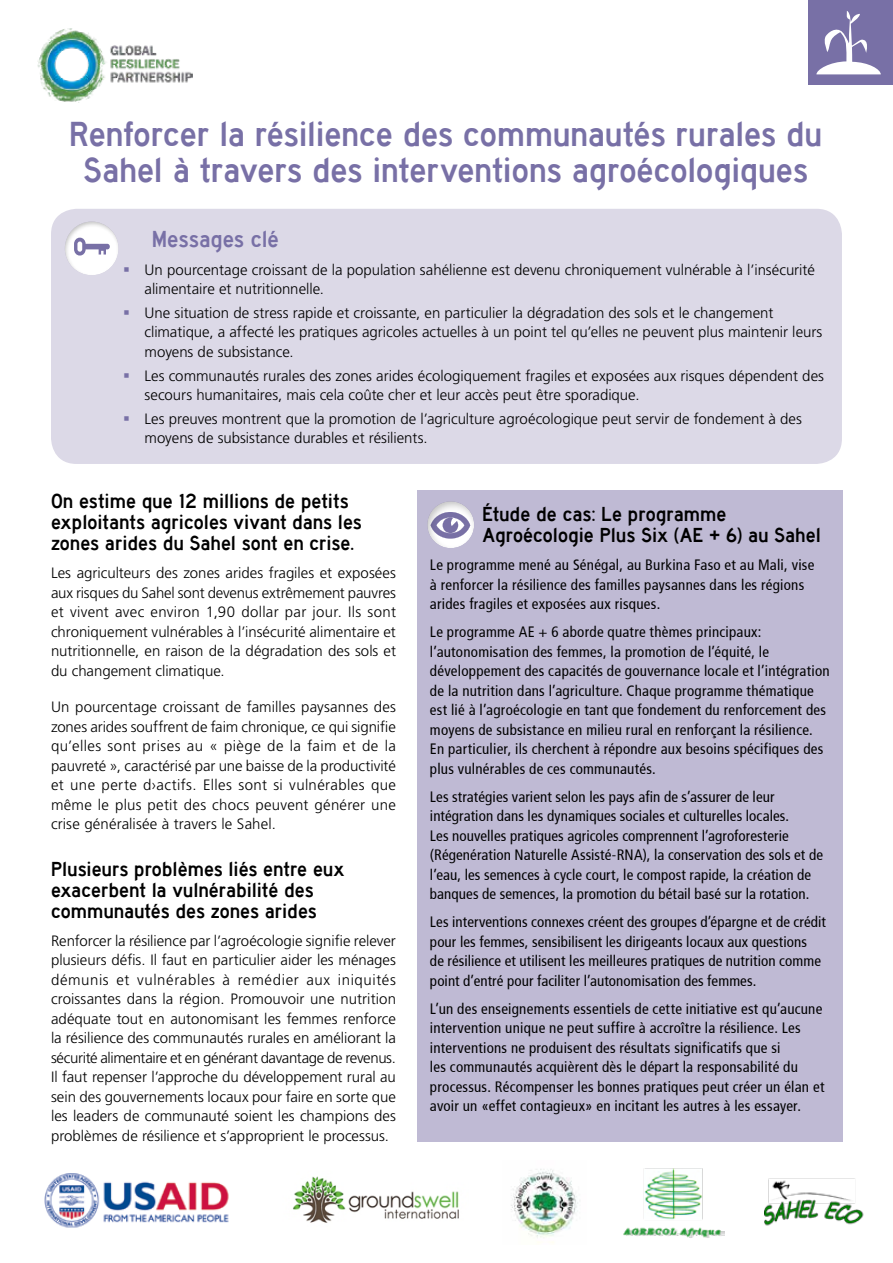
<style>
.page{position:relative;width:893px;height:1263px;background:#fff}
.page>*{position:absolute;margin:0;border:0;box-sizing:border-box;transform-origin:0 0}
.t1{font:36px/36px "Highway Gothic";color:#7870a6;text-align:center}
.t2{font:24px "Highway Gothic";color:#7870a6}
.t3{font:21px/21px "Highway Gothic";color:#000}
.t4{font:300 15px/19.5px "Frutiger";color:#000}
.t5{font:condensed 15px/19.5px "Frutiger";letter-spacing:.015em;color:#000}
</style>
<div class="page">
<div style="left:808px;top:0;width:85px;height:85px;background:#7870a6"></div>
<img style="left:37px;top:29px;width:155px;height:74px">
<img style="left:293px;top:1176px;width:166px;height:47px">
<img style="left:44px;top:1173px;width:185px;height:55px">
<img style="left:511px;top:1169px;width:67px;height:74px">
<img style="left:623px;top:1168px;width:101px;height:70px">
<img style="left:764px;top:1178px;width:100px;height:48px">
<div style="left:51px;top:209px;width:791px;height:255px;background:#dcd9e7;border-radius:26px"></div>
<div style="left:417px;top:490px;width:425px;height:652px;background:#bfbad4"></div>
<svg style="left:816px;top:11px;width:65px;height:63px"></svg>
<div style="left:63px;top:220px;width:56px;height:57px;background:#000;opacity:.25"></div>
<div style="left:426px;top:500px;width:49px;height:50px;background:#000;opacity:.25"></div>
<h1 class="t1" style="left:70px;top:117px;width:754px">Renforcer la résilience des communautés rurales du<br>Sahel à travers des interventions agroécologiques</h1>
<h2 class="t2" style="left:152px;top:226px;width:128px">Messages clé</h2>
<p class="t4" style="left:145px;top:260px;width:672px">Un pourcentage croissant de la population sahélienne est devenu chroniquement vulnérable à l’insécurité alimentaire et nutritionnelle.</p>
<p class="t4" style="left:145px;top:303px;width:679px">Une situation de stress rapide et croissante, en particulier la dégradation des sols et le changement climatique, a affecté les pratiques agricoles actuelles à un point tel qu’elles ne peuvent plus maintenir leurs moyens de subsistance.</p>
<p class="t4" style="left:145px;top:366px;width:681px">Les communautés rurales des zones arides écologiquement fragiles et exposées aux risques dépendent des secours humanitaires, mais cela coûte cher et leur accès peut être sporadique.</p>
<p class="t4" style="left:145px;top:409px;width:659px">Les preuves montrent que la promotion de l’agriculture agroécologique peut servir de fondement à des moyens de subsistance durables et résilients.</p>
<h3 class="t3" style="left:51px;top:491px;width:312px">On estime que 12 millions de petits exploitants agricoles vivant dans les zones arides du Sahel sont en crise.</h3>
<p class="t4" style="left:51px;top:563px;width:346px;text-align:justify">Les agriculteurs des zones arides fragiles et exposées aux risques du Sahel sont devenus extrêmement pauvres et vivent avec environ 1,90 dollar par jour. Ils sont chroniquement vulnérables à l’insécurité alimentaire et nutritionnelle, en raison de la dégradation des sols et du changement climatique.</p>
<p class="t4" style="left:51px;top:697px;width:346px;text-align:justify">Un pourcentage croissant de familles paysannes des zones arides souffrent de faim chronique, ce qui signifie qu’elles sont prises au « piège de la faim et de la pauvreté », caractérisé par une baisse de la productivité et une perte d›actifs. Elles sont si vulnérables que même le plus petit des chocs peuvent générer une crise généralisée à travers le Sahel.</p>
<h3 class="t3" style="left:51px;top:859px;width:295px">Plusieurs problèmes liés entre eux exacerbent la vulnérabilité des communautés des zones arides</h3>
<p class="t4" style="left:51px;top:931px;width:346px;text-align:justify">Renforcer la résilience par l’agroécologie signifie relever plusieurs défis. Il faut en particulier aider les ménages démunis et vulnérables à remédier aux iniquités croissantes dans la région. Promouvoir une nutrition adéquate tout en autonomisant les femmes renforce la résilience des communautés rurales en améliorant la sécurité alimentaire et en générant davantage de revenus.<br>Il faut repenser l’approche du développement rural au sein des gouvernements locaux pour faire en sorte que les leaders de communauté soient les champions des problèmes de résilience et s’approprient le processus.</p>
<h3 class="t3" style="left:483px;top:504px;width:340px">Étude de cas: Le programme<br>Agroécologie Plus Six (AE + 6) au Sahel</h3>
<p class="t5" style="left:430px;top:555px;width:386px">Le programme mené au Sénégal, au Burkina Faso et au Mali, vise à renforcer la résilience des familles paysannes dans les régions arides fragiles et exposées aux risques.</p>
<p class="t5" style="left:430px;top:622px;width:401px">Le programme AE + 6 aborde quatre thèmes principaux: l’autonomisation des femmes, la promotion de l’équité, le développement des capacités de gouvernance locale et l’intégration de la nutrition dans l’agriculture. Chaque programme thématique est lié à l’agroécologie en tant que fondement du renforcement des moyens de subsistance en milieu rural en renforçant la résilience.<br>En particulier, ils cherchent à répondre aux besoins spécifiques des plus vulnérables de ces communautés.</p>
<p class="t5" style="left:430px;top:787px;width:395px">Les stratégies varient selon les pays afin de s’assurer de leur intégration dans les dynamiques sociales et culturelles locales.<br>Les nouvelles pratiques agricoles comprennent l’agroforesterie (Régenération Naturelle Assisté-RNA), la conservation des sols et de l’eau, les semences à cycle court, le compost rapide, la création de banques de semences, la promotion du bétail basé sur la rotation.</p>
<p class="t5" style="left:430px;top:912px;width:398px">Les interventions connexes créent des groupes d’épargne et de crédit pour les femmes, sensibilisent les dirigeants locaux aux questions<br>de résilience et utilisent les meilleures pratiques de nutrition comme point d’entré pour faciliter l’autonomisation des femmes.</p>
<p class="t5" style="left:430px;top:999px;width:396px">L’un des enseignements essentiels de cette initiative est qu’aucune intervention unique ne peut suffire à accroître la résilience. Les interventions ne produisent des résultats significatifs que si<br>les communautés acquièrent dès le départ la responsabilité du processus. Récompenser les bonnes pratiques peut créer un élan et avoir un «effet contagieux» en incitant les autres à les essayer.</p>
</div>
